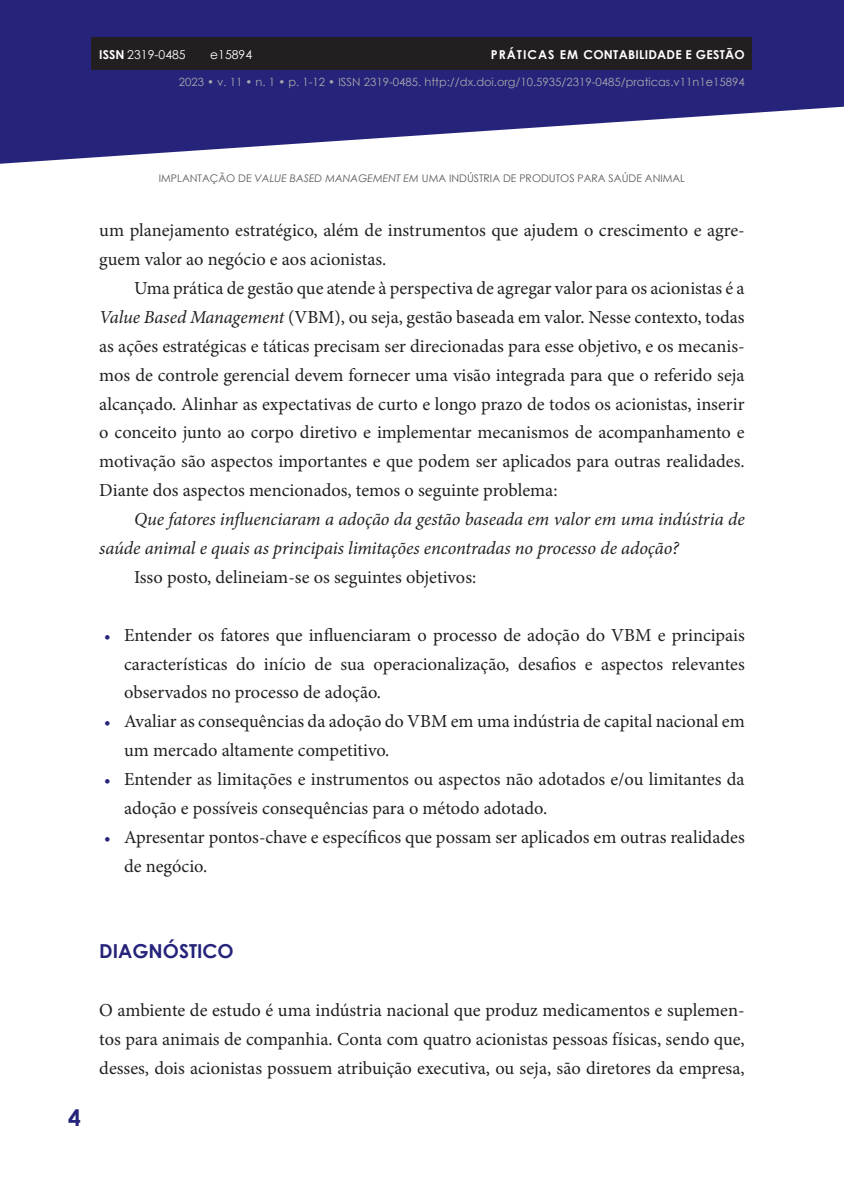
<style>
.page{position:relative;width:844px;height:1191px;background:#fff}
.page>*{position:absolute;margin:0;border:0;box-sizing:border-box;transform-origin:0 0}
.t1{font:700 22.75px "Century Gothic";color:#26237b}
.t2{font:700 19.25px "Century Gothic";color:#26237b}
.t3{font:18.38px/28.9px "Minion Pro";color:#231f20}
.t4{font:italic 18.38px/28.9px "Minion Pro";letter-spacing:-.005em;color:#231f20}
.t5{font:700 12.25px "Century Gothic";letter-spacing:.02em;color:#fff}
.t6{font:12.25px "Century Gothic";color:#fff}
.t7{font:11.38px "Century Gothic";color:#a8a9ad}
.t8{font:10.5px "Century Gothic";color:#57585a}
.s1{font-weight:700}
.s2{font-style:italic}
.s3{font-weight:600;font-size:16.62px;color:#26237b}
</style>
<div class="page">
<svg style="left:843px;top:0;width:1px;height:107px"></svg>
<svg style="left:0;top:0;width:843px;height:164px;fill:#26237b"></svg>
<div style="left:92px;top:37px;width:660px;height:33px;background:#231f20"></div>
<p class="t6" style="left:99px;top:46px;width:88px"><span class="s1">ISSN</span> 2319-0485</p>
<p class="t6" style="left:210px;top:46px;width:43px">e15894</p>
<p class="t5" style="left:491px;top:45px;width:255px">PRÁTICAS EM CONTABILIDADE E GESTÃO</p>
<p class="t7" style="left:179px;top:74px;width:567px">2023 • v. 11 • n. 1 • p. 1-12 • ISSN 2319-0485. http://dx.doi.org/10.5935/2319-0485/praticas.v11n1e15894</p>
<p class="t8" style="left:159px;top:171px;width:527px">IMPLANTAÇÃO DE <span class="s2">VALUE BASED MANAGEMENT EM</span> UMA INDÚSTRIA DE PRODUTOS PARA SAÚDE ANIMAL</p>
<p class="t3" style="left:99px;top:216px;width:646px">um planejamento estratégico, além de instrumentos que ajudem o crescimento e agre&shy;guem valor ao negócio e aos acionistas.</p>
<p class="t3" style="left:99px;top:274px;width:646px;text-align:justify;text-indent:35px">Uma prática de gestão que atende à perspectiva de agregar valor para os acionistas é a <span class="s2">Value Based Management</span> (VBM), ou seja, gestão baseada em valor. Nesse contexto, todas as ações estratégicas e táticas precisam ser direcionadas para esse objetivo, e os mecanis&shy;mos de controle gerencial devem fornecer uma visão integrada para que o referido seja alcançado. Alinhar as expectativas de curto e longo prazo de todos os acionistas, inserir o conceito junto ao corpo diretivo e implementar mecanismos de acompanhamento e motivação são aspectos importantes e que podem ser aplicados para outras realidades.<br>Diante dos aspectos mencionados, temos o seguinte problema:</p>
<p class="t4" style="left:99px;top:505px;width:646px;text-indent:35px">Que fatores influenciaram a adoção da gestão baseada em valor em uma indústria de saúde animal e quais as principais limitações encontradas no processo de adoção?</p>
<p class="t3" style="left:134px;top:562px;width:343px">Isso posto, delineiam-se os seguintes objetivos:</p>
<p class="t3" style="left:124px;top:620px;width:622px;text-align:justify;text-indent:-20px"><span class="s3">•</span> Entender os fatores que influenciaram o processo de adoção do VBM e principais características do início de sua operacionalização, desafios e aspectos relevantes observados no processo de adoção.</p>
<p class="t3" style="left:124px;top:707px;width:622px;text-indent:-20px"><span class="s3">•</span> Avaliar as consequências da adoção do VBM em uma indústria de capital nacional em um mercado altamente competitivo.</p>
<p class="t3" style="left:124px;top:765px;width:622px;text-indent:-20px"><span class="s3">•</span> Entender as limitações e instrumentos ou aspectos não adotados e/ou limitantes da adoção e possíveis consequências para o método adotado.</p>
<p class="t3" style="left:124px;top:822px;width:622px;text-indent:-20px"><span class="s3">•</span> Apresentar pontos-chave e específicos que possam ser aplicados em outras realidades de negócio.</p>
<p class="t1" style="left:68px;top:1100px;width:14px">4</p>
<p class="t2" style="left:99px;top:937px;width:136px">DIAGNÓSTICO</p>
<p class="t3" style="left:99px;top:996px;width:646px;text-align:justify">O ambiente de estudo é uma indústria nacional que produz medicamentos e suplemen&shy;tos para animais de companhia. Conta com quatro acionistas pessoas físicas, sendo que, desses, dois acionistas possuem atribuição executiva, ou seja, são diretores da empresa,</p>
</div>
